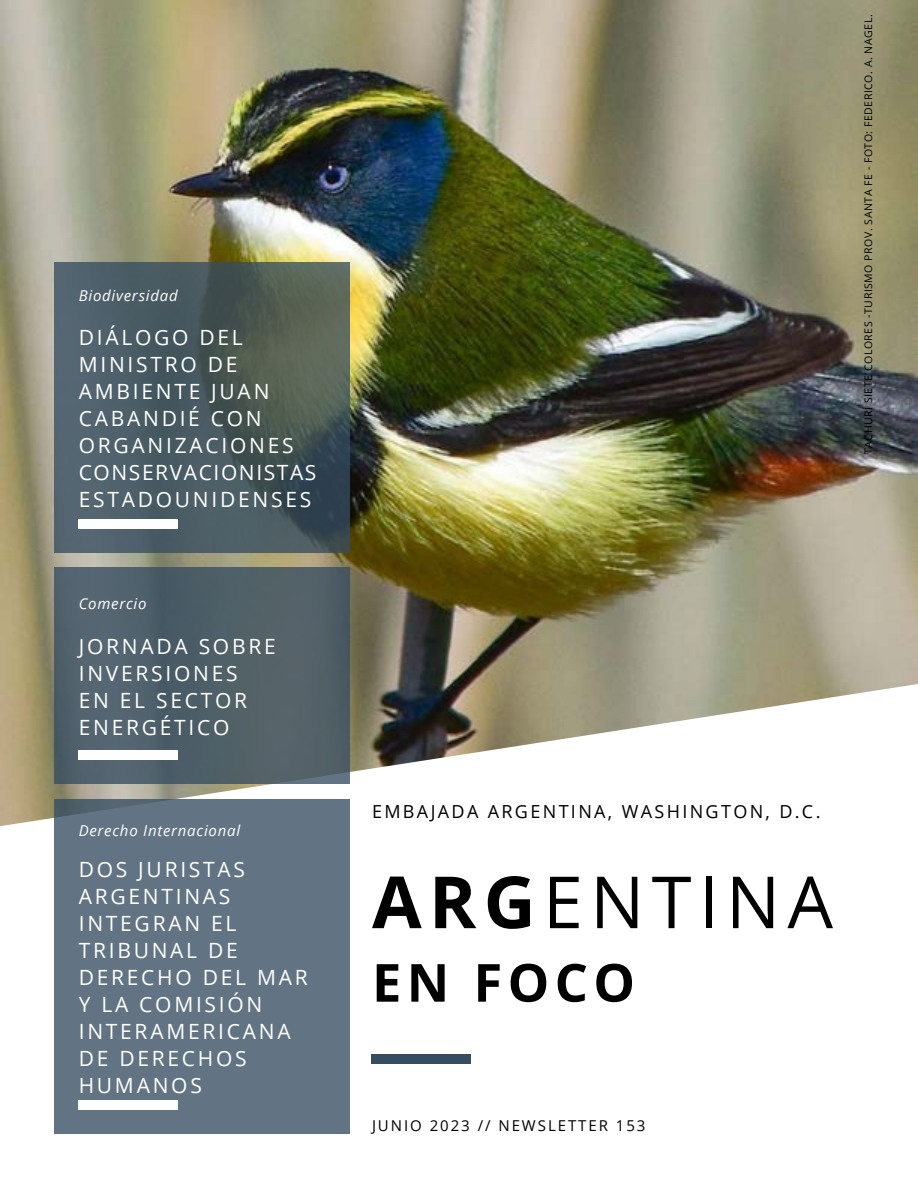
<style>
.page{position:relative;width:918px;height:1188px;background:#fff}
.page>*{position:absolute;margin:0;border:0;box-sizing:border-box;transform-origin:0 0}
.t1{font:72px "Open Sans";letter-spacing:.1em;color:#000}
.t2{font:700 52.5px "Open Sans";letter-spacing:.1em;color:#000}
.t3{font:21px/27px "Open Sans";letter-spacing:.13em;color:#fff}
.t4{font:18px "Open Sans";letter-spacing:.13em;color:#000}
.t5{font:italic 15px "Open Sans";letter-spacing:.05em;color:#fff}
.t6{font:15px "Open Sans";letter-spacing:.13em;color:#000}
.t7{font:10.5px "Open Sans";letter-spacing:.05em;color:#000}
.s1{font-weight:700}
</style>
<div class="page">
<img style="left:0;top:0;width:918px;height:826px">
<div style="left:372px;top:1055px;width:99px;height:9px;background:#364d61"></div>
<div style="left:55px;top:799px;width:295px;height:335px;background:#627484"></div>
<div style="left:55px;top:568px;width:295px;height:216px;background:#516168"></div>
<svg style="left:55px;top:262px;width:295px;height:291px;background:#4b5b5f"></svg>
<div style="left:79px;top:1100px;width:99px;height:9px;background:#fff"></div>
<div style="left:79px;top:750px;width:99px;height:9px;background:#fff"></div>
<div style="left:79px;top:519px;width:99px;height:10px;background:#fff"></div>
<p class="t5" style="left:79px;top:285px;width:100px">Biodiversidad</p>
<p class="t3" style="left:79px;top:323px;width:239px">DIÁLOGO DEL<br>MINISTRO DE<br>AMBIENTE JUAN<br>CABANDIÉ CON<br>ORGANIZACIONES<br>CONSERVACIONISTAS<br>ESTADOUNIDENSES</p>
<p class="t5" style="left:79px;top:593px;width:69px">Comercio</p>
<p class="t3" style="left:79px;top:632px;width:199px">JORNADA SOBRE<br>INVERSIONES<br>EN EL SECTOR<br>ENERGÉTICO</p>
<p class="t5" style="left:79px;top:820px;width:163px">Derecho Internacional</p>
<p class="t3" style="left:79px;top:856px;width:231px">DOS JURISTAS<br>ARGENTINAS<br>INTEGRAN EL<br>TRIBUNAL DE<br>DERECHO DEL MAR<br>Y LA COMISIÓN<br>INTERAMERICANA<br>DE DERECHOS<br>HUMANOS</p>
<p class="t7" style="left:861px;top:454px;width:441px;rotate:-90deg">TACHURÍ SIETE COLORES -TURISMO PROV. SANTA FE - FOTO: FEDERICO. A. NAGEL.</p>
<p class="t4" style="left:372px;top:800px;width:450px">EMBAJADA ARGENTINA, WASHINGTON, D.C.</p>
<h1 class="t1" style="left:372px;top:853px;width:463px"><span class="s1">ARG</span>ENTINA</h1>
<h2 class="t2" style="left:372px;top:946px;width:265px">EN FOCO</h2>
<p class="t6" style="left:372px;top:1115px;width:275px">JUNIO 2023 // NEWSLETTER 153</p>
</div>
